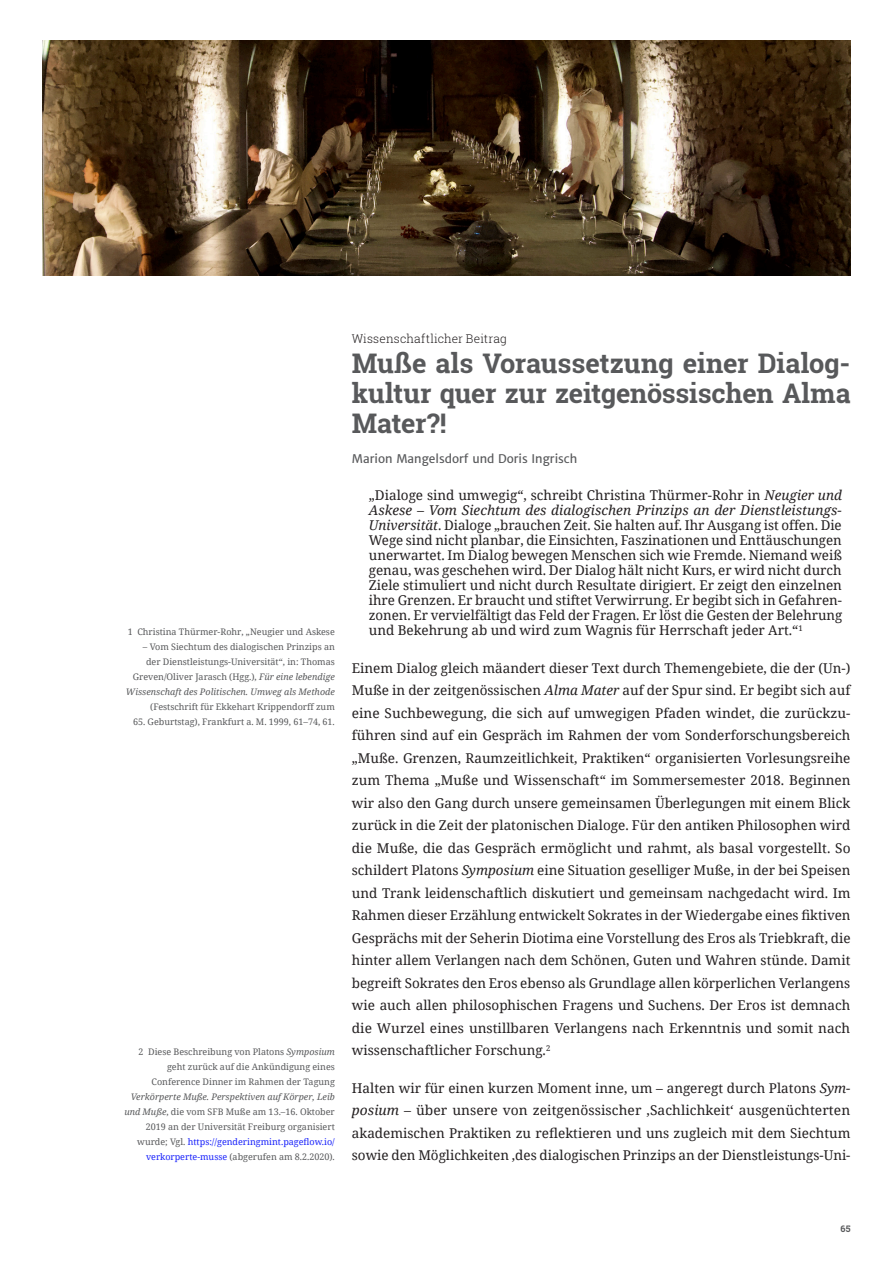
<style>
.page{position:relative;width:893px;height:1263px;background:#fff}
.page>*{position:absolute;margin:0;border:0;box-sizing:border-box;transform-origin:0 0}
.t1{font:700 27px/30px "Roboto Slab";letter-spacing:-.005em;color:#58595b;text-align:justify}
.t2{font:13.5px/22.5px "Noto Serif";color:#231f20;text-align:justify}
.t3{font:12px "Merriweather Sans";color:#58595b}
.t4{font:300 12px "Roboto Slab";letter-spacing:.01em;color:#231f20}
.t5{font:9px/15px "Noto Serif";color:#58595b;text-align:right}
.t6{font:700 9px "Roboto Slab";color:#58595b}
.s1{font-style:italic}
.s2{color:#1922fb}
</style>
<div class="page">
<img style="left:43px;top:40px;width:807px;height:235px">
<p class="t5" style="left:128px;top:624px;width:209px">1 Christina Thürmer-Rohr, „Neugier und Askese</p>
<p class="t5" style="left:126px;top:639px;width:210px">– Vom Siechtum des dialogischen Prinzips an<br>der Dienstleistungs-Universität“, in: Thomas Greven/Oliver Jarasch (Hgg.), <span class="s1">Für eine lebendige Wissenschaft des Politischen. Umweg als Methode </span>(Festschrift für Ekkehart Krippendorff zum</p>
<p class="t5" style="left:133px;top:714px;width:203px">65. Geburtstag), Frankfurt a. M. 1999, 61–74, 61.</p>
<p class="t5" style="left:124px;top:1044px;width:212px">2 Diese Beschreibung von Platons <span class="s1">Symposium </span>geht zurück auf die Ankündigung eines Conference Dinner im Rahmen der Tagung <span class="s1">Verkörperte Muße. Perspektiven auf Körper, Leib und Muße</span>, die vom SFB Muße am 13.–16. Oktober 2019 an der Universität Freiburg organisiert wurde; Vgl. <span class="s2">https://genderingmint.pageflow.io/ verkorperte-musse</span> (abgerufen am 8.2.2020).</p>
<p class="t4" style="left:352px;top:330px;width:157px">Wissenschaftlicher Beitrag</p>
<p class="t1" style="left:352px;top:347px;width:500px">Muße als Voraussetzung einer Dialog&shy;kultur quer zur zeitgenössischen Alma Mater?!</p>
<p class="t3" style="left:352px;top:451px;width:227px">Marion Mangelsdorf und Doris Ingrisch</p>
<p class="t2" style="left:369px;top:487px;width:475px;line-height:15px">„Dialoge sind umwegig“, schreibt Christina Thürmer-Rohr in <span class="s1">Neugier und Askese – Vom Siechtum des dialogischen Prinzips an der Dienstleistungs-Universität</span>. Dialoge „brauchen Zeit. Sie halten auf. Ihr Ausgang ist offen. Die Wege sind nicht planbar, die Einsichten, Faszinationen und Enttäuschungen unerwartet. Im Dialog bewegen Menschen sich wie Fremde. Niemand weiß genau, was geschehen wird. Der Dialog hält nicht Kurs, er wird nicht durch Ziele stimuliert und nicht durch Resultate dirigiert. Er zeigt den einzelnen ihre Grenzen. Er braucht und stiftet Verwirrung. Er begibt sich in Gefahren&shy;zonen. Er vervielfältigt das Feld der Fragen. Er löst die Gesten der Belehrung und Bekehrung ab und wird zum Wagnis für Herrschaft jeder Art.“<sup>1</sup></p>
<p class="t2" style="left:352px;top:656px;width:500px">Einem Dialog gleich mäandert dieser Text durch Themengebiete, die der (Un-)<br>Muße in der zeitgenössischen <span class="s1">Alma Mater</span> auf der Spur sind. Er begibt sich auf eine Suchbewegung, die sich auf umwegigen Pfaden windet, die zurückzu&shy;führen sind auf ein Gespräch im Rahmen der vom Sonderforschungsbereich „Muße. Grenzen, Raumzeitlichkeit, Praktiken“ organisierten Vorlesungsreihe zum Thema „Muße und Wissenschaft“ im Sommersemester 2018. Beginnen wir also den Gang durch unsere gemeinsamen Überlegungen mit einem Blick zurück in die Zeit der platonischen Dialoge. Für den antiken Philosophen wird die Muße, die das Gespräch ermöglicht und rahmt, als basal vorgestellt. So schildert Platons <span class="s1">Symposium</span> eine Situation geselliger Muße, in der bei Speisen und Trank leidenschaftlich diskutiert und gemeinsam nachgedacht wird. Im Rahmen dieser Erzählung entwickelt Sokrates in der Wiedergabe eines fiktiven Gesprächs mit der Seherin Diotima eine Vorstellung des Eros als Triebkraft, die hinter allem Verlangen nach dem Schönen, Guten und Wahren stünde. Damit begreift Sokrates den Eros ebenso als Grundlage allen körperlichen Verlangens wie auch allen philosophischen Fragens und Suchens. Der Eros ist demnach die Wurzel eines unstillbaren Verlangens nach Erkenntnis und somit nach wissenschaftlicher Forschung.<sup>2</sup></p>
<p class="t2" style="left:352px;top:1076px;width:500px">Halten wir für einen kurzen Moment inne, um – angeregt durch Platons <span class="s1">Sym&shy;posium</span> – über unsere von zeitgenössischer ‚Sachlichkeit‘ ausgenüchterten akademischen Praktiken zu reflektieren und uns zugleich mit dem Siechtum sowie den Möglichkeiten ‚des dialogischen Prinzips an der Dienstleistungs-Uni-</p>
<p class="t6" style="left:841px;top:1222px;width:11px">65</p>
</div>
